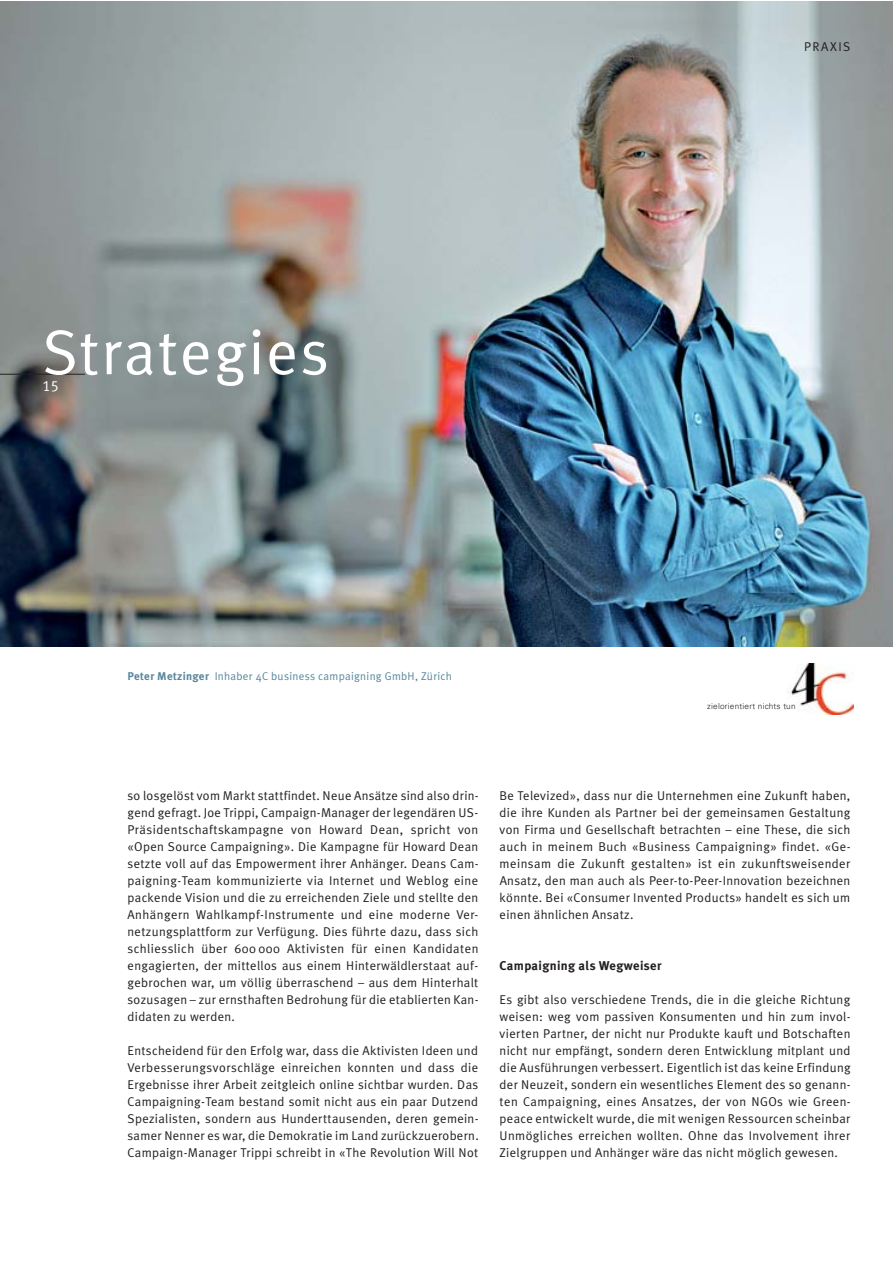
<style>
.page{position:relative;width:893px;height:1263px;background:#fff}
.page>*{position:absolute;margin:0;border:0;box-sizing:border-box;transform-origin:0 0}
.t1{font:63px "Meta Plus Normal";letter-spacing:.03em;color:#fff}
.t2{font:15px "Meta Plus Normal Caps";color:#fff}
.t3{font:12.75px/17px "Meta Plus Normal";letter-spacing:.025em;color:#231f20;text-align:justify}
.t4{font:700 12.75px "Meta Plus";letter-spacing:.025em;color:#231f20}
.t5{font:11.25px "Meta Plus Normal";letter-spacing:.025em;color:#59879b}
.t6{font:300 8.25px "Univers LT Std";letter-spacing:.03em;color:#231f20}
.s1{font-family:"Meta Plus";font-weight:700}
</style>
<div class="page">
<img style="left:788px;top:663px;width:65px;height:52px">
<div style="left:775px;top:699px;width:21px;height:19px;background:#fff"></div>
<img style="left:0;top:1px;width:892px;height:645px">
<hr style="left:0;top:374px;width:85px;height:1px;background:#231f20">
<h1 class="t1" style="left:43px;top:316px;width:288px">Strategies</h1>
<p class="t2" style="left:43px;top:377px;width:18px">15</p>
<p class="t3" style="left:804px;top:38px;width:48px">PRAXIS</p>
<p class="t5" style="left:128px;top:670px;width:326px"><span class="s1">Peter Metzinger</span> Inhaber 4C business campaigning GmbH, Zürich</p>
<p class="t6" style="left:707px;top:701px;width:90px">zielorientiert nichts tun</p>
<p class="t3" style="left:128px;top:786px;width:353px">so losgelöst vom Markt stattfindet. Neue Ansätze sind also drin&shy;gend gefragt. Joe Trippi, Campaign-Manager der legendären US-Präsidentschaftskampagne von Howard Dean, spricht von «Open Source Campaigning». Die Kampagne für Howard Dean setzte voll auf das Empowerment ihrer Anhänger. Deans Cam&shy;paigning-Team kommunizierte via Internet und Weblog eine packende Vision und die zu erreichenden Ziele und stellte den Anhängern Wahlkampf-Instrumente und eine moderne Ver - netzungsplattform zur Verfügung. Dies führte dazu, dass sich schliesslich über 600 000 Aktivisten für einen Kandidaten engagierten, der mittellos aus einem Hinterwäldlerstaat auf - gebrochen war, um völlig überraschend – aus dem Hinterhalt sozusagen – zur ernsthaften Bedrohung für die etablierten Kan&shy;didaten zu werden.</p>
<p class="t3" style="left:128px;top:1041px;width:353px">Entscheidend für den Erfolg war, dass die Aktivisten Ideen und Verbesserungsvorschläge einreichen konnten und dass die Ergebnisse ihrer Arbeit zeitgleich online sichtbar wurden. Das Campaigning-Team bestand somit nicht aus ein paar Dutzend Spezialisten, sondern aus Hunderttausenden, deren gemein&shy;samer Nenner es war, die Demokratie im Land zurückzuerobern.<br>Campaign-Manager Trippi schreibt in «The Revolution Will Not</p>
<p class="t3" style="left:500px;top:786px;width:353px">Be Televized», dass nur die Unternehmen eine Zukunft haben, die ihre Kunden als Partner bei der gemeinsamen Gestaltung von Firma und Gesellschaft betrachten – eine These, die sich auch in meinem Buch «Business Campaigning» findet. «Ge&shy;meinsam die Zukunft gestalten» ist ein zukunftsweisender Ansatz, den man auch als Peer-to-Peer-Innovation bezeichnen könnte. Bei «Consumer Invented Products» handelt es sich um einen ähnlichen Ansatz.</p>
<p class="t4" style="left:500px;top:958px;width:163px">Campaigning als Wegweiser</p>
<p class="t3" style="left:500px;top:990px;width:353px">Es gibt also verschiedene Trends, die in die gleiche Richtung weisen: weg vom passiven Konsumenten und hin zum invol&shy;vierten Partner, der nicht nur Produkte kauft und Botschaften nicht nur empfängt, sondern deren Entwicklung mitplant und die Ausführungen verbessert. Eigentlich ist das keine Erfindung der Neuzeit, sondern ein wesentliches Element des so genann&shy;ten Campaigning, eines Ansatzes, der von NGOs wie Green&shy;peace entwickelt wurde, die mit wenigen Ressourcen scheinbar Unmögliches erreichen wollten. Ohne das Involvement ihrer Zielgruppen und Anhänger wäre das nicht möglich gewesen.</p>
</div>
